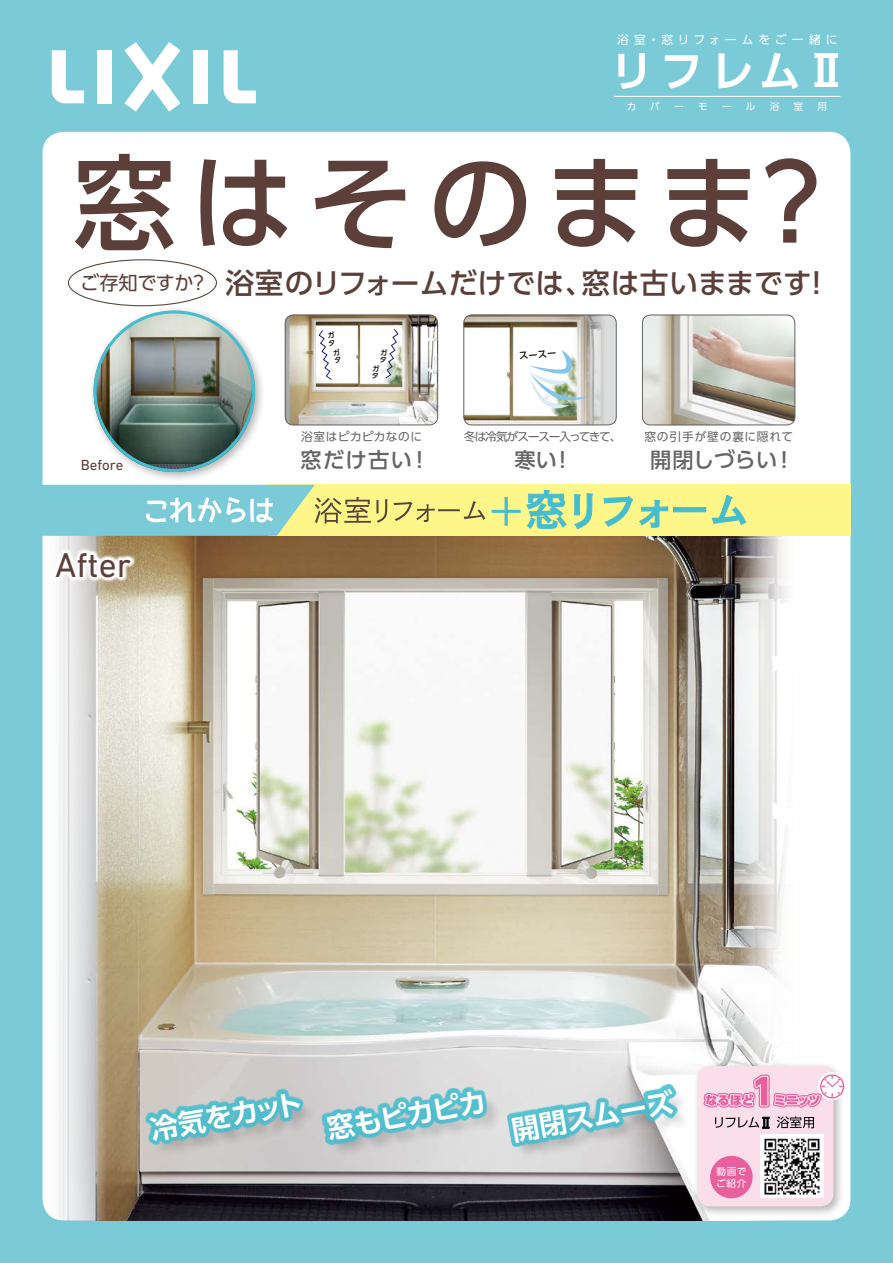
<style>
.page{position:relative;width:893px;height:1263px;background:#7bcad8}
.page>*{position:absolute;margin:0;border:0;box-sizing:border-box;transform-origin:0 0}
.t1{font:500 104.1px "UD Shin Go Pro";letter-spacing:.135em;color:#5b3f38}
.本文_11_5-17L{font:700 42.45px "UD Shin Go Pro De";letter-spacing:.135em;color:#fff}
.本文_11_5-17L-2{font:35.1px "DIN Next LT Pro";color:#5b3f38}
.t2{font:500 28.65px "UD Shin Go Pro";letter-spacing:.01em;color:#5b3f38}
.t3{font:700 27.6px "UD Shin Go Pro De";color:#fff}
.t4{font:500 21.3px "UD Shin Go Pro";letter-spacing:.03em;color:#666464}
.t5{font:19.2px "UD Shin Go Pro";letter-spacing:-.015em;color:#5b3f38}
.t6{font:14.85px "DIN Next LT Pro";color:#5b3f38}
.t7{font:11.7px "UD Shin Go Pro";letter-spacing:-.095em;color:#666464}
.本文_11_5-17L-3{font:11.7px "UD Shin Go Pro";letter-spacing:.42em;color:#fff}
.t8{font:11.7px "UD Shin Go Pro";letter-spacing:.075em;color:#666464}
.t9{font:11.7px "UD Shin Go Pro";letter-spacing:.035em;color:#666464}
.本文_11_5-17L-4{font:9.6px "UD Shin Go Pro";letter-spacing:.075em;color:#fff}
.本文_11_5-17L-5{font:500 9.15px "UD Shin Go Pro";color:#000}
</style>
<div class="page">
<div style="left:43px;top:132px;width:807px;height:1088px;background:#fff;border-radius:21px"></div>
<hr style="left:614px;top:96px;width:226px;height:1px;background:#fff">
<img style="left:43px;top:536px;width:744px;height:684px">
<svg style="left:52px;top:50px;width:32px;height:53px"></svg>
<svg style="left:224px;top:50px;width:32px;height:53px"></svg>
<div style="left:98px;top:50px;width:14px;height:53px;background:#fff"></div>
<div style="left:193px;top:50px;width:14px;height:53px;background:#fff"></div>
<svg style="left:124px;top:42px;width:56px;height:70px"></svg>
<img style="left:642px;top:315px;width:153px;height:110px">
<div style="left:642px;top:315px;width:153px;height:110px;border:1px solid #666464;border-radius:8px"></div>
<img style="left:465px;top:315px;width:152px;height:110px">
<div style="left:463px;top:315px;width:154px;height:110px;border:1px solid #666464;border-radius:8px"></div>
<svg style="left:528px;top:350px;width:74px;height:64px"></svg>
<img style="left:285px;top:315px;width:153px;height:110px">
<div style="left:285px;top:315px;width:153px;height:110px;border:1px solid #666464;border-radius:8px"></div>
<div style="left:68px;top:259px;width:149px;height:47px;border:1px solid #5b3f38;border-radius:50%"></div>
<div style="left:88px;top:305px;width:179px;height:178px;background:#000;opacity:.3"></div>
<img style="left:94px;top:310px;width:161px;height:162px;border-radius:81px">
<div style="left:94px;top:310px;width:161px;height:162px;border:3px solid #45bdcf;border-radius:50%"></div>
<div style="left:268px;top:485px;width:582px;height:51px;background:#fff68a"></div>
<svg style="left:50px;top:548px;width:86px;height:35px"></svg>
<svg style="left:492px;top:490px;width:254px;height:39px"></svg>
<svg style="left:42px;top:485px;width:443px;height:51px"></svg>
<div style="left:692px;top:1061px;width:152px;height:156px;background:#000;opacity:.3"></div>
<div style="left:697px;top:1066px;width:136px;height:140px;background:#fadfeb;border-radius:13px"></div>
<svg style="left:818px;top:1072px;width:28px;height:28px"></svg>
<svg style="left:715px;top:1117px;width:54px;height:11px"></svg>
<svg style="left:777px;top:1116px;width:37px;height:12px"></svg>
<svg style="left:703px;top:1074px;width:141px;height:34px"></svg>
<div style="left:710px;top:1156px;width:43px;height:42px;background:#ea609e;border-radius:50%"></div>
<div style="left:760px;top:1134px;width:64px;height:64px;background:#fff"></div>
<img style="left:764px;top:1138px;width:56px;height:57px">
<div style="left:151px;top:1094px;width:166px;height:64px;background:#cdc9c8"></div>
<svg style="left:144px;top:1085px;width:163px;height:62px"></svg>
<div style="left:327px;top:1092px;width:174px;height:66px;background:#000;opacity:.3"></div>
<svg style="left:320px;top:1083px;width:170px;height:63px;background:#99c8d0"></svg>
<div style="left:512px;top:1089px;width:179px;height:71px;background:#000;opacity:.3"></div>
<svg style="left:506px;top:1083px;width:175px;height:65px;background:#a3ccd3"></svg>
<svg style="left:318px;top:329px;width:23px;height:52px"></svg>
<svg style="left:372px;top:323px;width:32px;height:61px"></svg>
<p class="本文_11_5-17L-3" style="left:617px;top:30px;width:222px">浴室・窓リフォームをご一緒に</p>
<p class="本文_11_5-17L" style="left:611px;top:36px;width:238px">リフレムⅡ</p>
<p class="本文_11_5-17L-4" style="left:627px;top:99px;width:11px">カ</p>
<p class="本文_11_5-17L-4" style="left:650px;top:99px;width:11px">バ</p>
<p class="本文_11_5-17L-4" style="left:674px;top:99px;width:11px">ー</p>
<p class="本文_11_5-17L-4" style="left:698px;top:99px;width:11px">モ</p>
<p class="本文_11_5-17L-4" style="left:722px;top:99px;width:11px">ー</p>
<p class="本文_11_5-17L-4" style="left:746px;top:99px;width:11px">ル</p>
<p class="本文_11_5-17L-4" style="left:770px;top:99px;width:11px">浴</p>
<p class="本文_11_5-17L-4" style="left:794px;top:99px;width:11px">室</p>
<p class="本文_11_5-17L-4" style="left:817px;top:99px;width:11px">用</p>
<p class="t1" style="left:72px;top:119px;width:773px">窓はそのまま？</p>
<p class="t5" style="left:80px;top:267px;width:129px">ご存知ですか？</p>
<p class="t2" style="left:225px;top:260px;width:607px">浴室のリフォームだけでは、窓は古いままです！</p>
<p class="t6" style="left:81px;top:456px;width:44px">Before</p>
<p class="本文_11_5-17L-2" style="left:55px;top:545px;width:77px">After</p>
<p class="t9" style="left:301px;top:427px;width:123px">浴室はピカピカなのに</p>
<p class="t4" style="left:300px;top:443px;width:124px">窓だけ古い!</p>
<p class="本文_11_5-17L-5" style="left:519px;top:348px;width:39px;rotate:-5deg">スースー</p>
<p class="t7" style="left:464px;top:427px;width:159px">冬は冷気がスースー入ってきて、</p>
<p class="t4" style="left:514px;top:443px;width:53px">寒い!</p>
<p class="t8" style="left:644px;top:427px;width:150px">窓の引手が壁の裏に隠れて</p>
<p class="t4" style="left:650px;top:443px;width:139px">開閉しづらい !</p>
<p class="t3" style="left:147px;top:1107px;width:155px;rotate:-10deg">冷気をカット</p>
<p class="t3" style="left:323px;top:1107px;width:163px;rotate:-10deg">窓もピカピカ</p>
<p class="t3" style="left:508px;top:1108px;width:166px;rotate:-10deg">開閉スムーズ</p>
<p class="本文_11_5-17L-4" style="left:716px;top:1163px;width:31px">動画で</p>
<p class="本文_11_5-17L-4" style="left:716px;top:1175px;width:32px">ご紹介</p>
</div>
